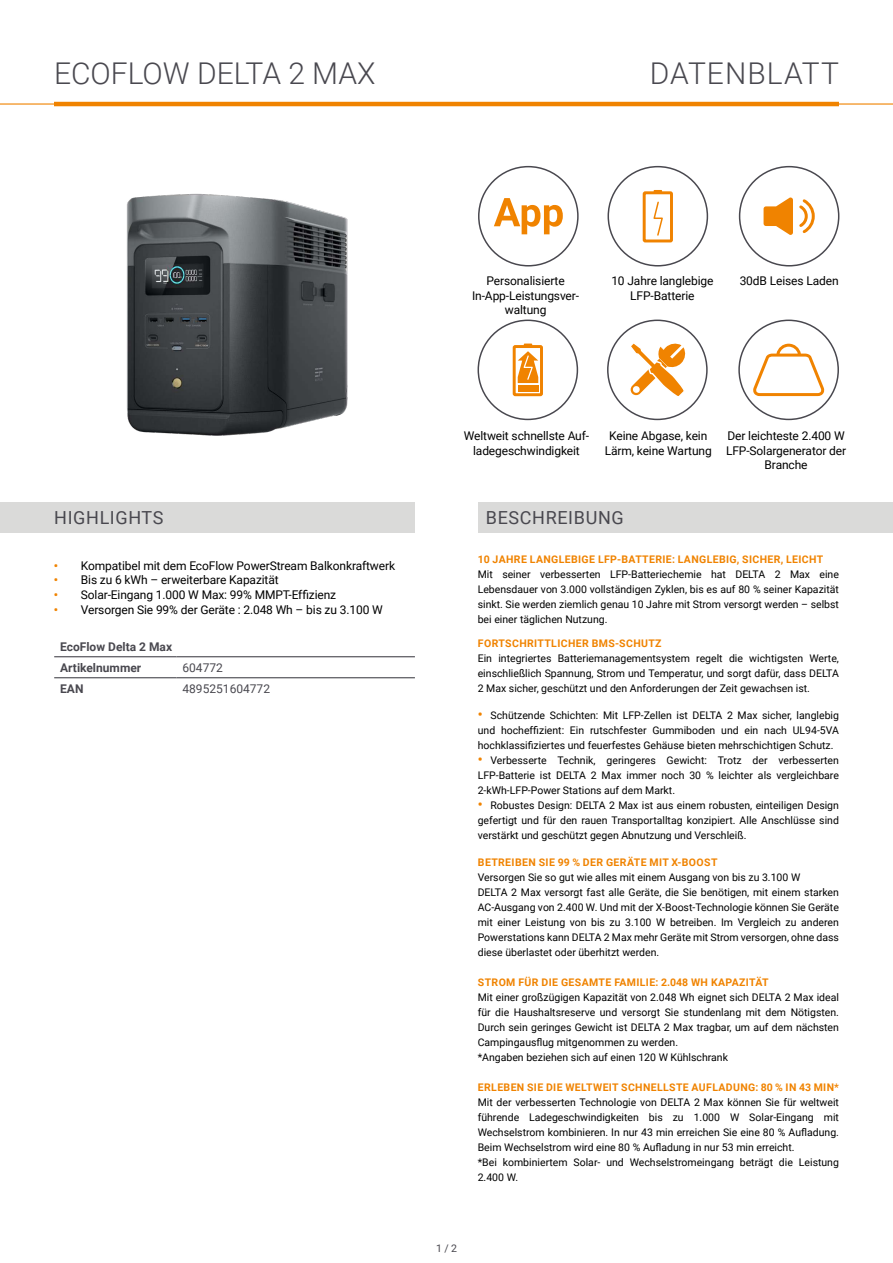
<style>
.page{position:relative;width:893px;height:1263px;background:#fff}
.page>*{position:absolute;margin:0;border:0;box-sizing:border-box;transform-origin:0 0}
.t1{font:300 30px "Roboto";color:#49484f}
.t2{font:300 30px "Roboto";letter-spacing:.035em;color:#49484f}
.t3{font:18px "Roboto";letter-spacing:.035em;color:#49484f}
.t4{font:12px/14.4px "Roboto";letter-spacing:-.01em;color:#000;text-align:center}
.t5{font:700 12px/21px "Roboto";color:#49484f}
.t6{font:12px "Roboto";color:#49484f}
.t7{font:10.5px/15px "Roboto";color:#000;text-align:justify}
.t8{font:700 10.5px "Roboto";letter-spacing:.035em;color:#f08300}
.t9{font:10.5px "Roboto";color:#49484f}
.s1{font-weight:700;color:#f08300}
.s2{font-weight:700;font-size:13.5px;color:#f08300}
</style>
<div class="page">
<hr style="left:0;top:103px;width:893px;height:2px;background:#f08300">
<hr style="left:54px;top:102px;width:785px;height:4px;background:#f08300">
<div style="left:739px;top:166px;width:100px;height:100px;border:2px solid #49484f;border-radius:50%"></div>
<div style="left:478px;top:166px;width:101px;height:100px;border:2px solid #49484f;border-radius:50%"></div>
<div style="left:607px;top:166px;width:101px;height:100px;border:2px solid #49484f;border-radius:50%"></div>
<div style="left:477px;top:320px;width:101px;height:100px;border:2px solid #49484f;border-radius:50%"></div>
<div style="left:607px;top:320px;width:101px;height:100px;border:2px solid #49484f;border-radius:50%"></div>
<div style="left:738px;top:320px;width:101px;height:100px;border:2px solid #49484f;border-radius:50%"></div>
<div style="left:478px;top:502px;width:415px;height:30px;background:#dadad9"></div>
<div style="left:0;top:502px;width:415px;height:30px;background:#dadad9"></div>
<hr style="left:54px;top:677px;width:122px;height:1px;background:#49484f">
<hr style="left:176px;top:677px;width:239px;height:1px;background:#49484f">
<hr style="left:54px;top:656px;width:122px;height:1px;background:#49484f">
<hr style="left:176px;top:656px;width:239px;height:1px;background:#49484f">
<img style="left:126px;top:193px;width:222px;height:243px">
<svg style="left:494px;top:198px;width:69px;height:36px"></svg>
<svg style="left:653px;top:201px;width:10px;height:35px"></svg>
<div style="left:643px;top:191px;width:30px;height:51px;border:3px solid #f08300"></div>
<svg style="left:654px;top:190px;width:8px;height:3px"></svg>
<svg style="left:764px;top:197px;width:51px;height:38px"></svg>
<div style="left:513px;top:345px;width:30px;height:51px;border:3px solid #f08300"></div>
<div style="left:518px;top:385px;width:20px;height:6px;background:#f08300"></div>
<svg style="left:518px;top:344px;width:20px;height:39px"></svg>
<svg style="left:630px;top:343px;width:56px;height:53px"></svg>
<svg style="left:753px;top:344px;width:71px;height:52px"></svg>
<h1 class="t1" style="left:54px;top:57px;width:323px">ECOFLOW DELTA 2 MAX</h1>
<h1 class="t2" style="left:650px;top:57px;width:191px">DATENBLATT</h1>
<p class="t4" style="left:486px;top:275px;width:80px">Personalisierte</p>
<p class="t4" style="left:740px;top:275px;width:100px">30dB Leises Laden</p>
<p class="t4" style="left:472px;top:289px;width:108px">In-App-Leistungsver&shy;waltung</p>
<p class="t4" style="left:611px;top:275px;width:104px">10 Jahre langlebige<br>LFP-Batterie</p>
<p class="t4" style="left:464px;top:430px;width:127px">Weltweit schnellste Auf&shy;ladegeschwindigkeit</p>
<p class="t4" style="left:605px;top:430px;width:109px">Keine Abgase, kein<br>Lärm, keine Wartung</p>
<p class="t4" style="left:726px;top:428px;width:122px">Der leichteste 2.400 W<br>LFP-Solargenerator der<br>Branche</p>
<h2 class="t3" style="left:54px;top:505px;width:111px">HIGHLIGHTS</h2>
<h2 class="t3" style="left:486px;top:505px;width:139px">BESCHREIBUNG</h2>
<p class="t4" style="left:54px;top:559px;width:343px"><span class="s1">•</span> Kompatibel mit dem EcoFlow PowerStream Balkonkraftwerk</p>
<p class="t4" style="left:54px;top:574px;width:226px"><span class="s1">•</span> Bis zu 6 kWh – erweiterbare Kapazität</p>
<p class="t4" style="left:54px;top:587px;width:284px"><span class="s1">•</span> Solar-Eingang 1.000 W Max: 99% MMPT-Effizienz</p>
<p class="t4" style="left:54px;top:602px;width:330px"><span class="s1">•</span> Versorgen Sie 99% der Geräte : 2.048 Wh – bis zu 3.100 W</p>
<p class="t5" style="left:60px;top:637px;width:113px">EcoFlow Delta 2 Max<br>Artikelnummer</p>
<p class="t6" style="left:182px;top:659px;width:42px">604772</p>
<p class="t5" style="left:60px;top:679px;width:25px">EAN</p>
<p class="t6" style="left:182px;top:680px;width:89px">4895251604772</p>
<p class="t8" style="left:478px;top:555px;width:347px">10 JAHRE LANGLEBIGE LFP-BATTERIE: LANGLEBIG, SICHER, LEICHT</p>
<p class="t7" style="left:478px;top:568px;width:363px">Mit seiner verbesserten LFP-Batteriechemie hat DELTA 2 Max eine Lebensdauer von 3.000 vollständigen Zyklen, bis es auf 80 % seiner Kapazität sinkt. Sie werden ziemlich genau 10 Jahre mit Strom versorgt werden – selbst bei einer täglichen Nutzung.</p>
<p class="t8" style="left:478px;top:639px;width:185px">FORTSCHRITTLICHER BMS-SCHUTZ</p>
<p class="t7" style="left:478px;top:652px;width:363px">Ein integriertes Batteriemanagementsystem regelt die wichtigsten Werte, einschließlich Spannung, Strom und Temperatur, und sorgt dafür, dass DELTA 2 Max sicher, geschützt und den Anforderungen der Zeit gewachsen ist.</p>
<p class="t7" style="left:478px;top:709px;width:363px"><span class="s2">•</span> Schützende Schichten: Mit LFP-Zellen ist DELTA 2 Max sicher, langlebig und hocheffizient: Ein rutschfester Gummiboden und ein nach UL94-5VA hochklassifiziertes und feuerfestes Gehäuse bieten mehrschichtigen Schutz.</p>
<p class="t7" style="left:478px;top:752px;width:363px"><span class="s2">•</span> Verbesserte Technik, geringeres Gewicht: Trotz der verbesserten LFP-Batterie ist DELTA 2 Max immer noch 30 % leichter als vergleichbare 2-kWh-LFP-Power Stations auf dem Markt.</p>
<p class="t7" style="left:478px;top:799px;width:363px"><span class="s2">•</span> Robustes Design: DELTA 2 Max ist aus einem robusten, einteiligen Design gefertigt und für den rauen Transportalltag konzipiert. Alle Anschlüsse sind verstärkt und geschützt gegen Abnutzung und Verschleiß.</p>
<p class="t8" style="left:478px;top:858px;width:241px">BETREIBEN SIE 99 % DER GERÄTE MIT X-BOOST</p>
<p class="t7" style="left:478px;top:869px;width:363px;text-align:left">Versorgen Sie so gut wie alles mit einem Ausgang von bis zu 3.100 W<br>DELTA 2 Max versorgt fast alle Geräte, die Sie benötigen, mit einem starken AC-Ausgang von 2.400 W. Und mit der X-Boost-Technologie können Sie Geräte mit einer Leistung von bis zu 3.100 W betreiben. Im Vergleich zu anderen Powerstations kann DELTA 2 Max mehr Geräte mit Strom versorgen, ohne dass diese überlastet oder überhitzt werden.</p>
<p class="t8" style="left:478px;top:978px;width:292px">STROM FÜR DIE GESAMTE FAMILIE: 2.048 WH KAPAZITÄT</p>
<p class="t7" style="left:478px;top:989px;width:363px;text-align:left">Mit einer großzügigen Kapazität von 2.048 Wh eignet sich DELTA 2 Max ideal für die Haushaltsreserve und versorgt Sie stundenlang mit dem Nötigsten.<br>Durch sein geringes Gewicht ist DELTA 2 Max tragbar, um auf dem nächsten Campingausflug mitgenommen zu werden.<br>*Angaben beziehen sich auf einen 120 W Kühlschrank</p>
<p class="t8" style="left:478px;top:1083px;width:363px">ERLEBEN SIE DIE WELTWEIT SCHNELLSTE AUFLADUNG: 80 % IN 43 MIN*</p>
<p class="t7" style="left:478px;top:1094px;width:363px;text-align:left">Mit der verbesserten Technologie von DELTA 2 Max können Sie für weltweit führende Ladegeschwindigkeiten bis zu 1.000 W Solar-Eingang mit Wechselstrom kombinieren. In nur 43 min erreichen Sie eine 80 % Aufladung.<br>Beim Wechselstrom wird eine 80 % Aufladung in nur 53 min erreicht.<br>*Bei kombiniertem Solar- und Wechselstromeingang beträgt die Leistung 2.400 W.</p>
<p class="t9" style="left:436px;top:1244px;width:22px">1 / 2</p>
</div>
